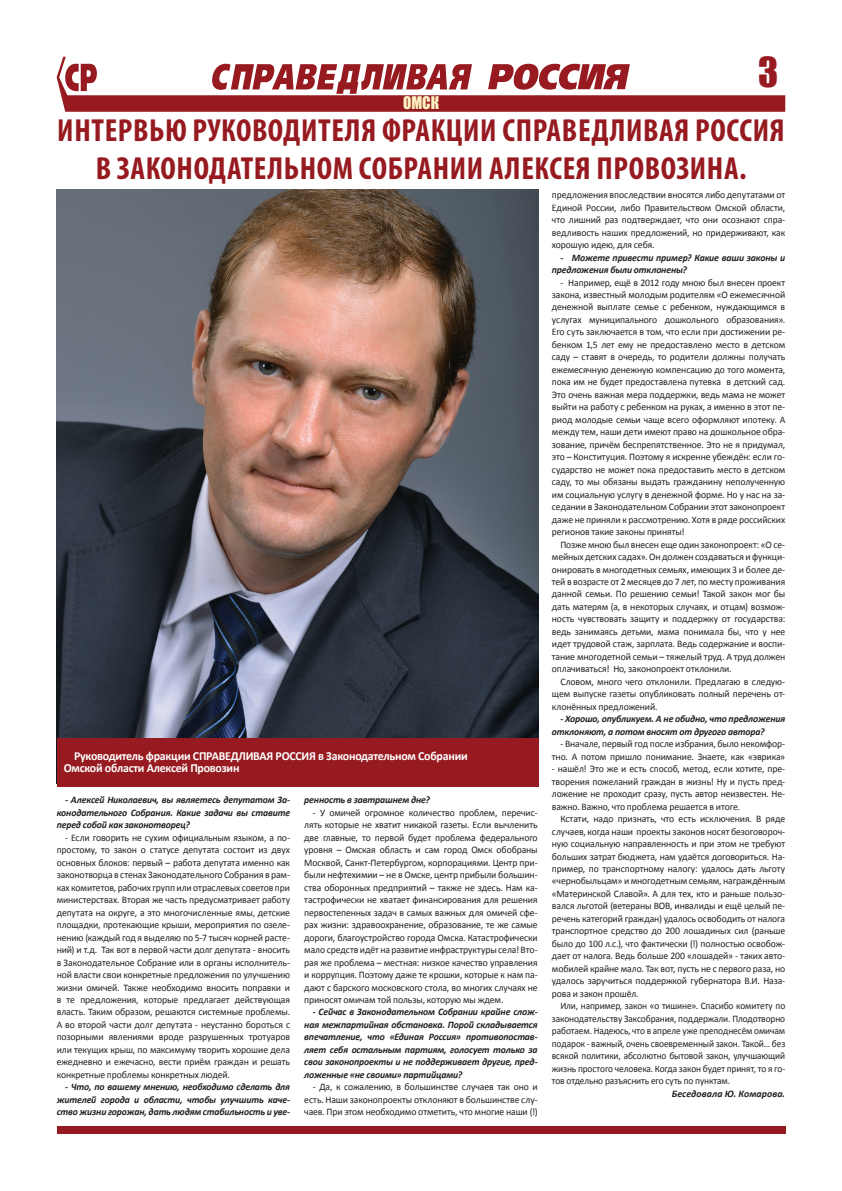
<style>
.page{position:relative;width:842px;height:1191px;background:#fff}
.page>*{position:absolute;margin:0;border:0;box-sizing:border-box;transform-origin:0 0}
.t1{font:38px "Impact";color:#961a20}
.t2{font:700 condensed 32px/38.4px "Myriad Pro";letter-spacing:.02em;color:#961a20;text-align:center}
.t3{font:16px "Impact";color:#fef1c0;scale:.95 1}
.t4{font:700 12.3px/12.5px "Calibri";letter-spacing:-.02em;color:#fff}
.t5{font:10px/12.5px "Calibri";letter-spacing:-.01em;color:#231f20;text-align:justify}
.t6{font:italic 700 10px/12.5px "Calibri";letter-spacing:-.015em;color:#231f20;text-align:justify}
.t7{font:10px/12.5px "Calibri";letter-spacing:-.01em;color:#231f20;text-align:justify;scale:.94 1}
.t8{font:italic 700 10px "Calibri";letter-spacing:.005em;color:#231f20}
</style>
<div class="page">
<svg style="left:57px;top:57px;width:728px;height:55px"></svg>
<div style="left:57px;top:1126px;width:728px;height:8px;background:#961a20"></div>
<img style="left:57px;top:189px;width:482px;height:549px">
<div style="left:57px;top:738px;width:482px;height:48px;background:#961a20"></div>
<h1 class="t1" style="left:758px;top:42px;width:22px">3</h1>
<h2 class="t2" style="left:57px;top:110px;width:729px">ИНТЕРВЬЮ РУКОВОДИТЕЛЯ ФРАКЦИИ СПРАВЕДЛИВАЯ РОССИЯ<br>В ЗАКОНОДАТЕЛЬНОМ СОБРАНИИ АЛЕКСЕЯ ПРОВОЗИНА.</h2>
<h3 class="t3" style="left:403px;top:91px;width:39px">ОМСК</h3>
<p class="t4" style="left:64px;top:749px;width:405px;text-indent:10px">Руководитель фракции СПРАВЕДЛИВАЯ РОССИЯ в Законодательном Собрании<br>Омской области Алексей Провозин</p>
<p class="t6" style="left:57px;top:793px;width:235px;text-indent:9px">- Алексей Николаевич, вы являетесь депутатом За&shy;конодательного Собрания. Какие задачи вы ставите перед собой как законотворец?</p>
<p class="t5" style="left:57px;top:831px;width:235px;text-indent:9px">- Если говорить не сухим официальным языком, а по&shy;простому, то закон о статусе депутата состоит из двух основных блоков: первый – работа депутата именно как законотворца в стенах Законодательного Собрания в рам&shy;ках комитетов, рабочих групп или отраслевых советов при министерствах. Вторая же часть предусматривает работу депутата на округе, а это многочисленные ямы, детские площадки, протекающие крыши, мероприятия по озеле&shy;нению (каждый год я выделяю по 5-7 тысяч корней расте&shy;ний) и т.д. Так вот в первой части долг депутата - вносить в Законодательное Собрание или в органы исполнитель&shy;ной власти свои конкретные предложения по улучшению жизни омичей. Также необходимо вносить поправки и в те предложения, которые предлагает действующая власть. Таким образом, решаются системные проблемы.<br>А во второй части долг депутата - неустанно бороться с позорными явлениями вроде разрушенных тротуаров или текущих крыш, по максимуму творить хорошие дела ежедневно и ежечасно, вести приём граждан и решать конкретные проблемы конкретных людей.</p>
<p class="t6" style="left:57px;top:1080px;width:235px;text-indent:9px">- Что, по вашему мнению, необходимо сделать для жителей города и области, чтобы улучшить каче&shy;ство жизни горожан, дать людям стабильность и уве-</p>
<p class="t6" style="left:304px;top:793px;width:127px">ренность в завтрашнем дне?</p>
<p class="t5" style="left:304px;top:806px;width:235px;text-indent:9px">- У омичей огромное количество проблем, перечис&shy;лять которые не хватит никакой газеты. Если вычленить две главные, то первой будет проблема федерального уровня – Омская область и сам город Омск обобраны Москвой, Санкт-Петербургом, корпорациями. Центр при&shy;были нефтехимии – не в Омске, центр прибыли большин&shy;ства оборонных предприятий – также не здесь. Нам ка&shy;тастрофически не хватает финансирования для решения первостепенных задач в самых важных для омичей сфе&shy;рах жизни: здравоохранение, образование, те же самые дороги, благоустройство города Омска. Катастрофически мало средств идёт на развитие инфраструктуры села! Вто&shy;рая же проблема – местная: низкое качество управления и коррупция. Поэтому даже те крошки, которые к нам па&shy;дают с барского московского стола, во многих случаях не приносят омичам той пользы, которую мы ждем.</p>
<p class="t6" style="left:304px;top:1006px;width:235px;text-indent:9px">- Сейчас в Законодательном Собрании крайне слож&shy;ная межпартийная обстановка. Порой складывается впечатление, что «Единая Россия» противопостав&shy;ляет себя остальным партиям, голосует только за свои законопроекты и не поддерживает другие, пред&shy;ложенные «не своими» партийцами?</p>
<p class="t5" style="left:304px;top:1080px;width:235px;text-indent:9px">- Да, к сожалению, в большинстве случаев так оно и есть. Наши законопроекты отклоняют в большинстве слу&shy;чаев. При этом необходимо отметить, что многие наши (!)</p>
<p class="t5" style="left:552px;top:189px;width:235px">предложения впоследствии вносятся либо депутатами от Единой России, либо Правительством Омской области, что лишний раз подтверждает, что они осознают спра&shy;ведливость наших предложений, но придерживают, как хорошую идею, для себя.</p>
<p class="t6" style="left:552px;top:251px;width:235px;text-indent:9px">- Можете привести пример? Какие ваши законы и предложения были отклонены?</p>
<p class="t5" style="left:552px;top:276px;width:235px;text-indent:9px">- Например, ещё в 2012 году мною был внесен проект закона, известный молодым родителям «О ежемесячной денежной выплате семье с ребенком, нуждающимся в услугах муниципального дошкольного образования».<br>Его суть заключается в том, что если при достижении ре&shy;бенком 1,5 лет ему не предоставлено место в детском саду – ставят в очередь, то родители должны получать ежемесячную денежную компенсацию до того момента, пока им не будет предоставлена путевка в детский сад.<br>Это очень важная мера поддержки, ведь мама не может выйти на работу с ребенком на руках, а именно в этот пе&shy;риод молодые семьи чаще всего оформляют ипотеку. А между тем, наши дети имеют право на дошкольное обра&shy;зование, причём беспрепятственное. Это не я придумал, это – Конституция. Поэтому я искренне убеждён: если го&shy;сударство не может пока предоставить место в детском саду, то мы обязаны выдать гражданину неполученную им социальную услугу в денежной форме. Но у нас на за&shy;седании в Законодательном Собрании этот законопроект даже не приняли к рассмотрению. Хотя в ряде российских регионов такие законы приняты!</p>
<p class="t5" style="left:552px;top:538px;width:235px;text-indent:9px">Позже мною был внесен еще один законопроект: «О се&shy;мейных детских садах». Он должен создаваться и функци&shy;онировать в многодетных семьях, имеющих 3 и более де&shy;тей в возрасте от 2 месяцев до 7 лет, по месту проживания данной семьи. По решению семьи! Такой закон мог бы дать матерям (а, в некоторых случаях, и отцам) возмож&shy;ность чувствовать защиту и поддержку от государства: ведь занимаясь детьми, мама понимала бы, что у нее идет трудовой стаж, зарплата. Ведь содержание и воспи&shy;тание многодетной семьи – тяжелый труд. А труд должен оплачиваться! Но, законопроект отклонили.</p>
<p class="t5" style="left:552px;top:675px;width:235px;text-indent:9px">Словом, много чего отклонили. Предлагаю в следую&shy;щем выпуске газеты опубликовать полный перечень от&shy;клонённых предложений.</p>
<p class="t6" style="left:552px;top:712px;width:235px;text-indent:9px">- Хорошо, опубликуем. А не обидно, что предложения отклоняют, а потом вносят от другого автора?</p>
<p class="t5" style="left:552px;top:737px;width:235px;text-align:right">- Вначале, первый год после избрания, было некомфор&shy;тно. А потом пришло понимание. Знаете, как «эврика»</p>
<p class="t5" style="left:552px;top:762px;width:235px">- нашёл! Это же и есть способ, метод, если хотите, пре&shy;творения пожеланий граждан в жизнь! Ну и пусть пред&shy;ложение не проходит сразу, пусть автор неизвестен. Не&shy;важно. Важно, что проблема решается в итоге.</p>
<p class="t5" style="left:552px;top:812px;width:235px;text-indent:9px">Кстати, надо признать, что есть исключения. В ряде случаев, когда наши проекты законов носят безоговороч&shy;ную социальную направленность и при этом не требуют больших затрат бюджета, нам удаётся договориться. На&shy;пример, по транспортному налогу: удалось дать льготу «чернобыльцам» и многодетным семьям, награждённым «Материнской Славой». А для тех, кто и раньше пользо&shy;вался льготой (ветераны ВОВ, инвалиды и ещё целый пе&shy;речень категорий граждан) удалось освободить от налога транспортное средство до 200 лошадиных сил (раньше было до 100 л.с.), что фактически (!) полностью освобож&shy;дает от налога. Ведь больше 200 «лошадей» - таких авто&shy;мобилей крайне мало. Так вот, пусть не с первого раза, но удалось заручиться поддержкой губернатора В.И. Наза&shy;рова и закон прошёл.</p>
<p class="t7" style="left:552px;top:999px;width:250px;text-indent:9px">Или, например, закон «о тишине». Спасибо комитету по законодательству Заксобрания, поддержали. Плодотворно работаем. Надеюсь, что в апреле уже преподнесём омичам подарок - важный, очень своевременный закон. Такой… без всякой политики, абсолютно бытовой закон, улучшающий жизнь простого человека. Когда закон будет принят, то я го&shy;тов отдельно разъяснить его суть по пунктам.</p>
<p class="t8" style="left:672px;top:1086px;width:115px">Беседовала Ю. Комарова.</p>
</div>
